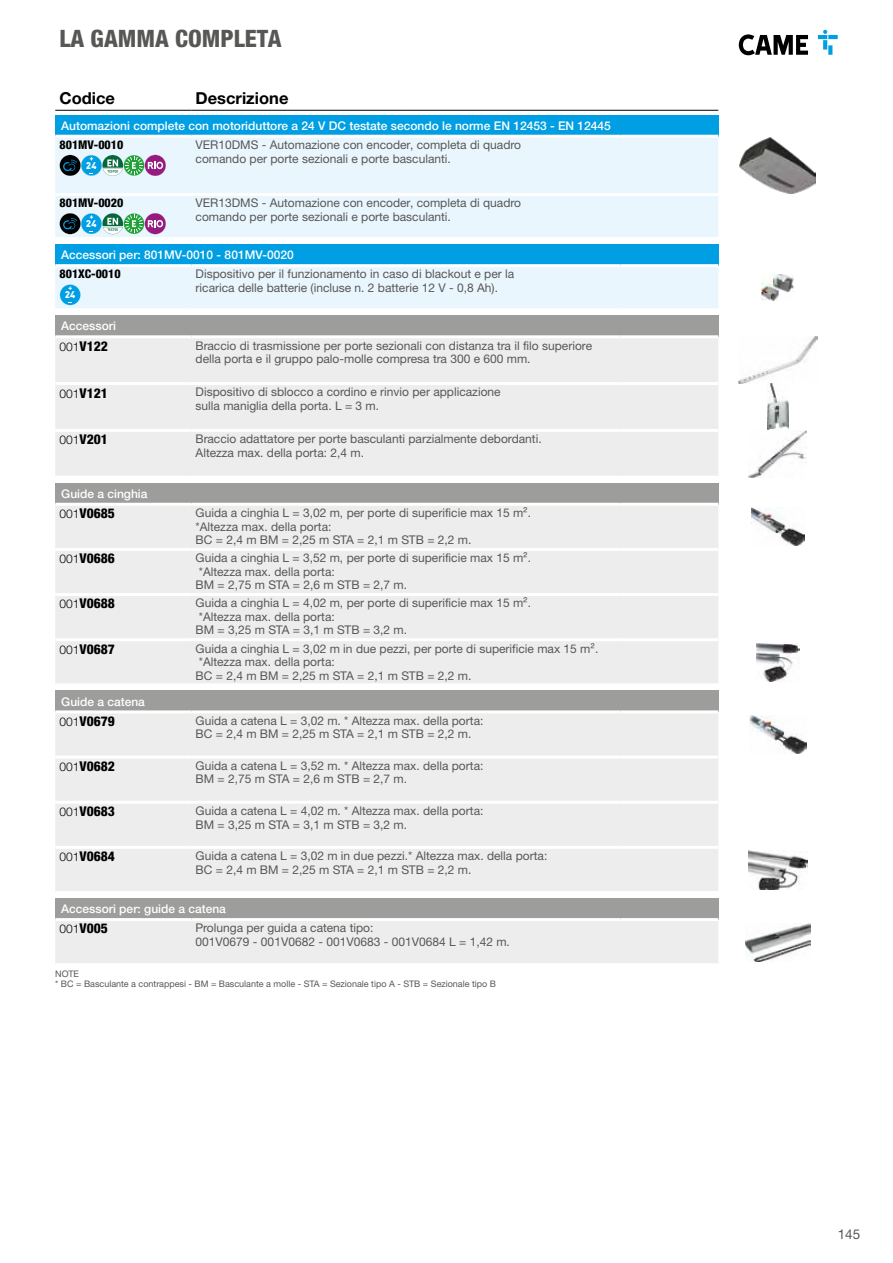
<style>
.page{position:relative;width:893px;height:1263px;background:#fff}
.page>*{position:absolute;margin:0;border:0;box-sizing:border-box;transform-origin:0 0}
.t1{font:800 condensed 24px "Helvetica Neue LTW1 G";color:#575756}
.t2{font:700 16.5px "Helvetica Neue LTW1 G";color:#000}
.t3{font:800 condensed 13.5px "Helvetica Neue LTW1 G";color:#000}
.t4{font:13.5px "Helvetica Neue LTW1 G";color:#575756}
.t5{font:12px/13.5px "Helvetica Neue LTW1 G";color:#575756}
.t6{font:500 12px "Helvetica Neue LTW1 G";color:#fff}
.t7{font:800 condensed 12px "Helvetica Neue LTW1 G";color:#000}
.t8{font:11.25px "Came Type";color:#fff}
.t9{font:9px/10.5px "Helvetica Neue LTW1 G";color:#575756}
.s1{font-weight:300;font-stretch:normal;font-size:12px}
</style>
<div class="page">
<svg style="left:739px;top:34px;width:69px;height:21px"></svg>
<svg style="left:828px;top:35px;width:10px;height:4px"></svg>
<svg style="left:823px;top:40px;width:4px;height:10px"></svg>
<svg style="left:828px;top:45px;width:4px;height:10px"></svg>
<svg style="left:818px;top:30px;width:9px;height:9px"></svg>
<hr style="left:55px;top:110px;width:136px;height:1px;background:#000">
<hr style="left:191px;top:110px;width:213px;height:1px;background:#000">
<hr style="left:404px;top:110px;width:314px;height:1px;background:#000">
<div style="left:55px;top:115px;width:663px;height:21px;background:#009fe3"></div>
<div style="left:55px;top:138px;width:663px;height:99px;background:#eaf6fe"></div>
<hr style="left:55px;top:135px;width:136px;height:3px;background:#fff">
<hr style="left:191px;top:135px;width:429px;height:3px;background:#fff">
<hr style="left:620px;top:135px;width:98px;height:3px;background:#fff">
<hr style="left:55px;top:193px;width:136px;height:3px;background:#fff">
<hr style="left:191px;top:193px;width:429px;height:3px;background:#fff">
<hr style="left:620px;top:193px;width:98px;height:3px;background:#fff">
<svg style="left:60px;top:155px;width:106px;height:21px;background:#7297a0"></svg>
<img style="left:740px;top:138px;width:76px;height:55px">
<svg style="left:60px;top:213px;width:106px;height:21px;background:#7296a0"></svg>
<div style="left:55px;top:244px;width:663px;height:22px;background:#009fe3"></div>
<hr style="left:55px;top:264px;width:136px;height:3px;background:#fff">
<hr style="left:191px;top:264px;width:429px;height:3px;background:#fff">
<hr style="left:620px;top:264px;width:98px;height:3px;background:#fff">
<div style="left:55px;top:267px;width:663px;height:41px;background:#eaf6fe"></div>
<img style="left:762px;top:275px;width:32px;height:25px">
<div style="left:55px;top:315px;width:663px;height:22px;background:#9d9d9c"></div>
<div style="left:55px;top:338px;width:663px;height:138px;background:#ededed"></div>
<hr style="left:55px;top:335px;width:136px;height:3px;background:#fff">
<hr style="left:191px;top:335px;width:429px;height:3px;background:#fff">
<hr style="left:620px;top:335px;width:98px;height:3px;background:#fff">
<hr style="left:55px;top:382px;width:136px;height:3px;background:#fff">
<hr style="left:191px;top:382px;width:429px;height:3px;background:#fff">
<hr style="left:620px;top:382px;width:98px;height:3px;background:#fff">
<hr style="left:55px;top:429px;width:136px;height:3px;background:#fff">
<hr style="left:191px;top:429px;width:429px;height:3px;background:#fff">
<hr style="left:620px;top:429px;width:98px;height:3px;background:#fff">
<img style="left:738px;top:337px;width:80px;height:47px">
<img style="left:767px;top:384px;width:21px;height:46px">
<img style="left:749px;top:430px;width:58px;height:47px">
<div style="left:55px;top:483px;width:663px;height:21px;background:#9d9d9c"></div>
<div style="left:55px;top:506px;width:663px;height:177px;background:#ededed"></div>
<hr style="left:55px;top:503px;width:136px;height:3px;background:#fff">
<hr style="left:191px;top:503px;width:429px;height:3px;background:#fff">
<hr style="left:620px;top:503px;width:98px;height:3px;background:#fff">
<hr style="left:55px;top:548px;width:136px;height:3px;background:#fff">
<hr style="left:191px;top:548px;width:429px;height:3px;background:#fff">
<hr style="left:620px;top:548px;width:98px;height:3px;background:#fff">
<hr style="left:55px;top:593px;width:136px;height:3px;background:#fff">
<hr style="left:191px;top:593px;width:429px;height:3px;background:#fff">
<hr style="left:620px;top:593px;width:98px;height:3px;background:#fff">
<hr style="left:55px;top:638px;width:136px;height:3px;background:#fff">
<hr style="left:191px;top:638px;width:429px;height:3px;background:#fff">
<hr style="left:620px;top:638px;width:98px;height:3px;background:#fff">
<img style="left:751px;top:508px;width:53px;height:38px">
<img style="left:756px;top:643px;width:44px;height:38px">
<div style="left:55px;top:691px;width:663px;height:21px;background:#9d9d9c"></div>
<div style="left:55px;top:713px;width:663px;height:178px;background:#ededed"></div>
<hr style="left:55px;top:710px;width:136px;height:3px;background:#fff">
<hr style="left:191px;top:710px;width:429px;height:3px;background:#fff">
<hr style="left:620px;top:710px;width:98px;height:3px;background:#fff">
<hr style="left:55px;top:755px;width:136px;height:3px;background:#fff">
<hr style="left:191px;top:755px;width:429px;height:3px;background:#fff">
<hr style="left:620px;top:755px;width:98px;height:3px;background:#fff">
<hr style="left:55px;top:801px;width:136px;height:3px;background:#fff">
<hr style="left:191px;top:801px;width:429px;height:3px;background:#fff">
<hr style="left:620px;top:801px;width:98px;height:3px;background:#fff">
<hr style="left:55px;top:846px;width:136px;height:3px;background:#fff">
<hr style="left:191px;top:846px;width:429px;height:3px;background:#fff">
<hr style="left:620px;top:846px;width:98px;height:3px;background:#fff">
<img style="left:749px;top:715px;width:57px;height:39px">
<img style="left:748px;top:851px;width:59px;height:38px">
<div style="left:55px;top:898px;width:663px;height:21px;background:#9d9d9c"></div>
<div style="left:55px;top:921px;width:663px;height:42px;background:#ededed"></div>
<hr style="left:55px;top:918px;width:136px;height:3px;background:#fff">
<hr style="left:191px;top:918px;width:429px;height:3px;background:#fff">
<hr style="left:620px;top:918px;width:98px;height:3px;background:#fff">
<img style="left:745px;top:923px;width:66px;height:38px">
<h1 class="t1" style="left:60px;top:24px;width:224px">LA GAMMA COMPLETA</h1>
<h2 class="t2" style="left:60px;top:88px;width:57px">Codice</h2>
<h2 class="t2" style="left:196px;top:88px;width:94px">Descrizione</h2>
<p class="t6" style="left:61px;top:118px;width:551px">Automazioni complete con motoriduttore a 24 V DC testate secondo le norme EN 12453 - EN 12445</p>
<p class="t7" style="left:60px;top:137px;width:65px">801MV-0010</p>
<p class="t8" style="left:86px;top:159px;width:12px">24</p>
<p class="t5" style="left:196px;top:138px;width:327px">VER10DMS - Automazione con encoder, completa di quadro comando per porte sezionali e porte basculanti.</p>
<p class="t5" style="left:196px;top:196px;width:327px">VER13DMS - Automazione con encoder, completa di quadro comando per porte sezionali e porte basculanti.</p>
<p class="t6" style="left:61px;top:248px;width:234px">Accessori per: 801MV-0010 - 801MV-0020</p>
<p class="t7" style="left:60px;top:267px;width:63px">801XC-0010</p>
<p class="t8" style="left:65px;top:289px;width:12px">24</p>
<p class="t7" style="left:60px;top:196px;width:65px">801MV-0020</p>
<p class="t8" style="left:86px;top:218px;width:12px">24</p>
<p class="t5" style="left:196px;top:267px;width:320px">Dispositivo per il funzionamento in caso di blackout e per la ricarica delle batterie (incluse n. 2 batterie 12 V - 0,8 Ah).</p>
<p class="t6" style="left:61px;top:319px;width:56px">Accessori</p>
<p class="t3" style="left:60px;top:338px;width:50px"><span class="s1">001</span>V122</p>
<p class="t5" style="left:196px;top:339px;width:398px">Braccio di trasmissione per porte sezionali con distanza tra il filo superiore della porta e il gruppo palo-molle compresa tra 300 e 600 mm.</p>
<p class="t3" style="left:60px;top:384px;width:50px"><span class="s1">001</span>V121</p>
<p class="t5" style="left:196px;top:385px;width:307px">Dispositivo di sblocco a cordino e rinvio per applicazione sulla maniglia della porta. L = 3 m.</p>
<p class="t3" style="left:60px;top:431px;width:50px"><span class="s1">001</span>V201</p>
<p class="t5" style="left:196px;top:432px;width:348px">Braccio adattatore per porte basculanti parzialmente debordanti.<br>Altezza max. della porta: 2,4 m.</p>
<p class="t6" style="left:61px;top:486px;width:88px">Guide a cinghia</p>
<p class="t3" style="left:60px;top:505px;width:57px"><span class="s1">001</span>V0685</p>
<p class="t5" style="left:196px;top:506px;width:337px">Guida a cinghia L = 3,02 m, per porte di superificie max 15 m². *Altezza max. della porta:<br>BC = 2,4 m BM = 2,25 m STA = 2,1 m STB = 2,2 m.</p>
<p class="t3" style="left:60px;top:550px;width:57px"><span class="s1">001</span>V0686</p>
<p class="t5" style="left:196px;top:551px;width:337px">Guida a cinghia L = 3,52 m, per porte di superificie max 15 m². *Altezza max. della porta:<br>BM = 2,75 m STA = 2,6 m STB = 2,7 m.</p>
<p class="t3" style="left:60px;top:595px;width:57px"><span class="s1">001</span>V0688</p>
<p class="t5" style="left:196px;top:596px;width:337px">Guida a cinghia L = 4,02 m, per porte di superificie max 15 m². *Altezza max. della porta:<br>BM = 3,25 m STA = 3,1 m STB = 3,2 m.</p>
<p class="t3" style="left:60px;top:640px;width:57px"><span class="s1">001</span>V0687</p>
<p class="t5" style="left:196px;top:641px;width:404px">Guida a cinghia L = 3,02 m in due pezzi, per porte di superificie max 15 m². *Altezza max. della porta:<br>BC = 2,4 m BM = 2,25 m STA = 2,1 m STB = 2,2 m.</p>
<p class="t6" style="left:61px;top:694px;width:85px">Guide a catena</p>
<p class="t3" style="left:60px;top:713px;width:57px"><span class="s1">001</span>V0679</p>
<p class="t5" style="left:196px;top:714px;width:289px">Guida a catena L = 3,02 m. * Altezza max. della porta:<br>BC = 2,4 m BM = 2,25 m STA = 2,1 m STB = 2,2 m.</p>
<p class="t3" style="left:60px;top:758px;width:57px"><span class="s1">001</span>V0682</p>
<p class="t5" style="left:196px;top:759px;width:289px">Guida a catena L = 3,52 m. * Altezza max. della porta:<br>BM = 2,75 m STA = 2,6 m STB = 2,7 m.</p>
<p class="t3" style="left:60px;top:803px;width:57px"><span class="s1">001</span>V0683</p>
<p class="t5" style="left:196px;top:804px;width:289px">Guida a catena L = 4,02 m. * Altezza max. della porta:<br>BM = 3,25 m STA = 3,1 m STB = 3,2 m.</p>
<p class="t3" style="left:60px;top:848px;width:57px"><span class="s1">001</span>V0684</p>
<p class="t5" style="left:196px;top:849px;width:353px">Guida a catena L = 3,02 m in due pezzi.* Altezza max. della porta:<br>BC = 2,4 m BM = 2,25 m STA = 2,1 m STB = 2,2 m.</p>
<p class="t6" style="left:61px;top:902px;width:166px">Accessori per: guide a catena</p>
<p class="t3" style="left:60px;top:920px;width:50px"><span class="s1">001</span>V005</p>
<p class="t5" style="left:196px;top:921px;width:316px">Prolunga per guida a catena tipo:<br>001V0679 - 001V0682 - 001V0683 - 001V0684 L = 1,42 m.</p>
<p class="t9" style="left:55px;top:968px;width:442px">NOTE<br>* BC = Basculante a contrappesi - BM = Basculante a molle - STA = Sezionale tipo A - STB = Sezionale tipo B</p>
<p class="t4" style="left:838px;top:1225px;width:24px">145</p>
</div>
